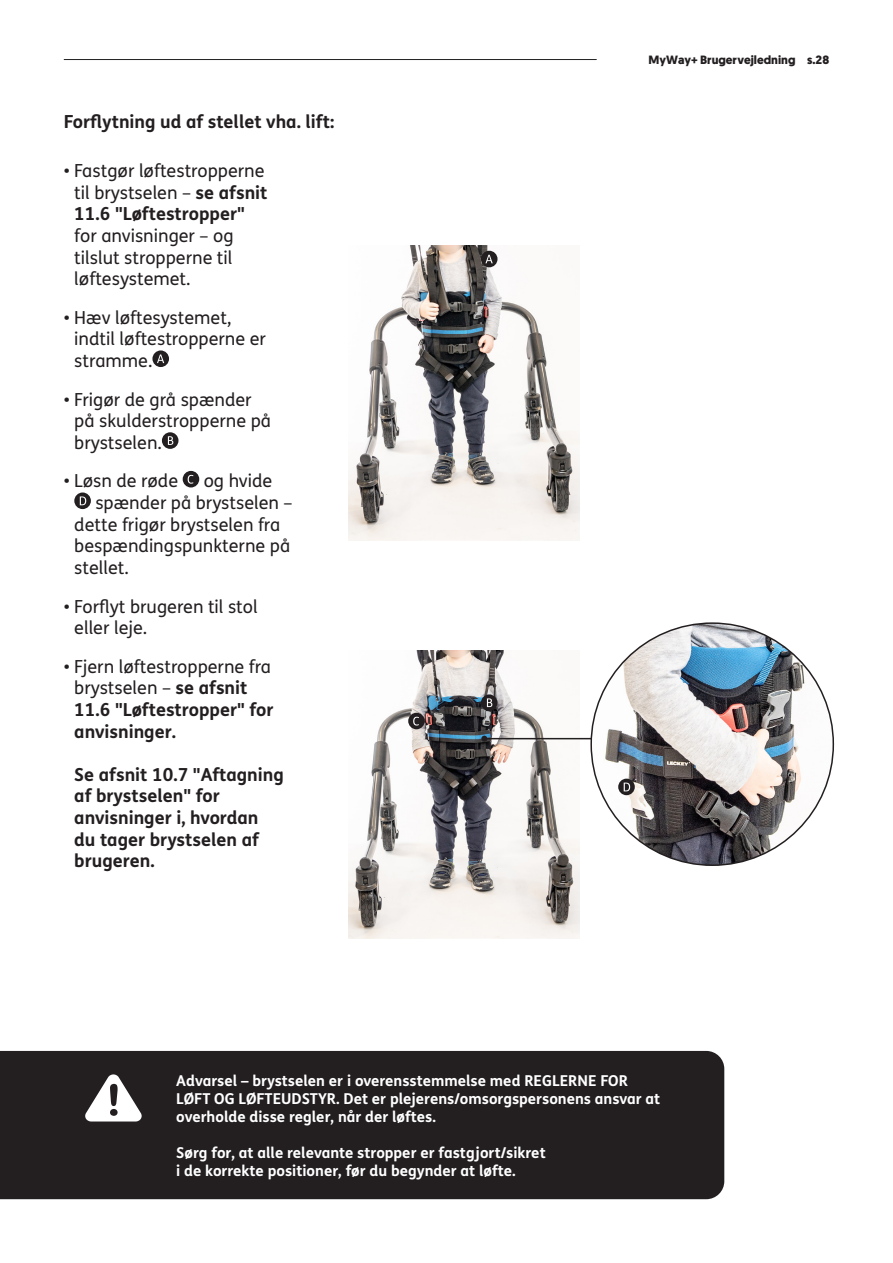
<style>
.page{position:relative;width:893px;height:1263px;background:#fff}
.page>*{position:absolute;margin:0;border:0;box-sizing:border-box;transform-origin:0 0}
.t1{font:18px/21.6px "FS Me";color:#231f20}
.t2{font:700 18px/21.6px "FS Me";color:#231f20}
.t3{font:700 15px/18px "FS Me";color:#fff}
.t4{font:700 12px "Geomanist";color:#231f20}
.s1{font-weight:700}
.s2{font-weight:400}
</style>
<div class="page">
<hr style="left:64px;top:59px;width:532px;height:1px;background:#231f20">
<svg style="left:152px;top:350px;width:17px;height:17px"></svg>
<svg style="left:157px;top:354px;width:7px;height:9px"></svg>
<svg style="left:162px;top:432px;width:16px;height:17px"></svg>
<svg style="left:168px;top:436px;width:5px;height:9px"></svg>
<div style="left:183px;top:471px;width:16px;height:16px;background:#231f20;border-radius:50%"></div>
<svg style="left:188px;top:475px;width:5px;height:9px"></svg>
<svg style="left:74px;top:492px;width:17px;height:17px"></svg>
<svg style="left:80px;top:496px;width:6px;height:9px"></svg>
<div style="left:0;top:1051px;width:724px;height:148px;background:#231f20"></div>
<svg style="left:85px;top:1074px;width:57px;height:47px"></svg>
<img style="left:349px;top:245px;width:231px;height:296px">
<img style="left:349px;top:651px;width:231px;height:287px">
<svg style="left:481px;top:694px;width:16px;height:17px"></svg>
<svg style="left:487px;top:698px;width:5px;height:9px"></svg>
<div style="left:481px;top:251px;width:16px;height:16px;background:#231f20;border-radius:50%"></div>
<svg style="left:485px;top:255px;width:8px;height:8px"></svg>
<div style="left:408px;top:713px;width:17px;height:16px;background:#231f20;border-radius:50%"></div>
<svg style="left:413px;top:717px;width:6px;height:8px"></svg>
<img style="left:591px;top:623px;width:242px;height:242px;border-radius:121px">
<hr style="left:484px;top:738px;width:107px;height:1px;background:#231f20">
<svg style="left:481px;top:736px;width:6px;height:6px"></svg>
<svg style="left:618px;top:779px;width:17px;height:16px"></svg>
<svg style="left:624px;top:783px;width:6px;height:8px"></svg>
<p class="t2" style="left:64px;top:110px;width:272px">Forflytning ud af stellet vha. lift:</p>
<p class="t1" style="left:74px;top:160px;width:195px;text-indent:-11px">• Fastgør løftestropperne til brystselen – <span class="s1">se afsnit<br>11.6 "Løftestropper" </span>for anvisninger – og tilslut stropperne til løftesystemet.</p>
<p class="t1" style="left:74px;top:306px;width:193px;text-indent:-11px">• Hæv løftesystemet, indtil løftestropperne er stramme.</p>
<p class="t1" style="left:74px;top:388px;width:198px;text-indent:-11px">• Frigør de grå spænder på skulderstropperne på brystselen.</p>
<p class="t1" style="left:64px;top:470px;width:116px">• Løsn de røde</p>
<p class="t1" style="left:204px;top:470px;width:70px">og hvide</p>
<p class="t1" style="left:95px;top:492px;width:199px">spænder på brystselen –</p>
<p class="t1" style="left:74px;top:513px;width:207px">dette frigør brystselen fra</p>
<p class="t1" style="left:74px;top:535px;width:217px">bespændingspunkterne på</p>
<p class="t1" style="left:74px;top:556px;width:56px">stellet.</p>
<p class="t1" style="left:74px;top:595px;width:185px;text-indent:-11px">• Forflyt brugeren til stol eller leje.</p>
<p class="t2" style="left:74px;top:655px;width:201px;text-indent:-11px"><span class="s2">• Fjern løftestropperne fra brystselen –</span> se afsnit<br>11.6 "Løftestropper" for anvisninger.</p>
<p class="t2" style="left:74px;top:763px;width:211px">Se afsnit 10.7 "Aftagning af brystselen" for anvisninger i, hvordan du tager brystselen af brugeren.</p>
<p class="t4" style="left:649px;top:52px;width:182px">MyWay+ Brugervejledning s.28</p>
<p class="t3" style="left:176px;top:1071px;width:486px">Advarsel – brystselen er i overensstemmelse med REGLERNE FOR<br>LØFT OG LØFTEUDSTYR. Det er plejerens/omsorgspersonens ansvar at overholde disse regler, når der løftes.</p>
<p class="t3" style="left:176px;top:1143px;width:371px">Sørg for, at alle relevante stropper er fastgjort/sikret i de korrekte positioner, før du begynder at løfte.</p>
</div>
